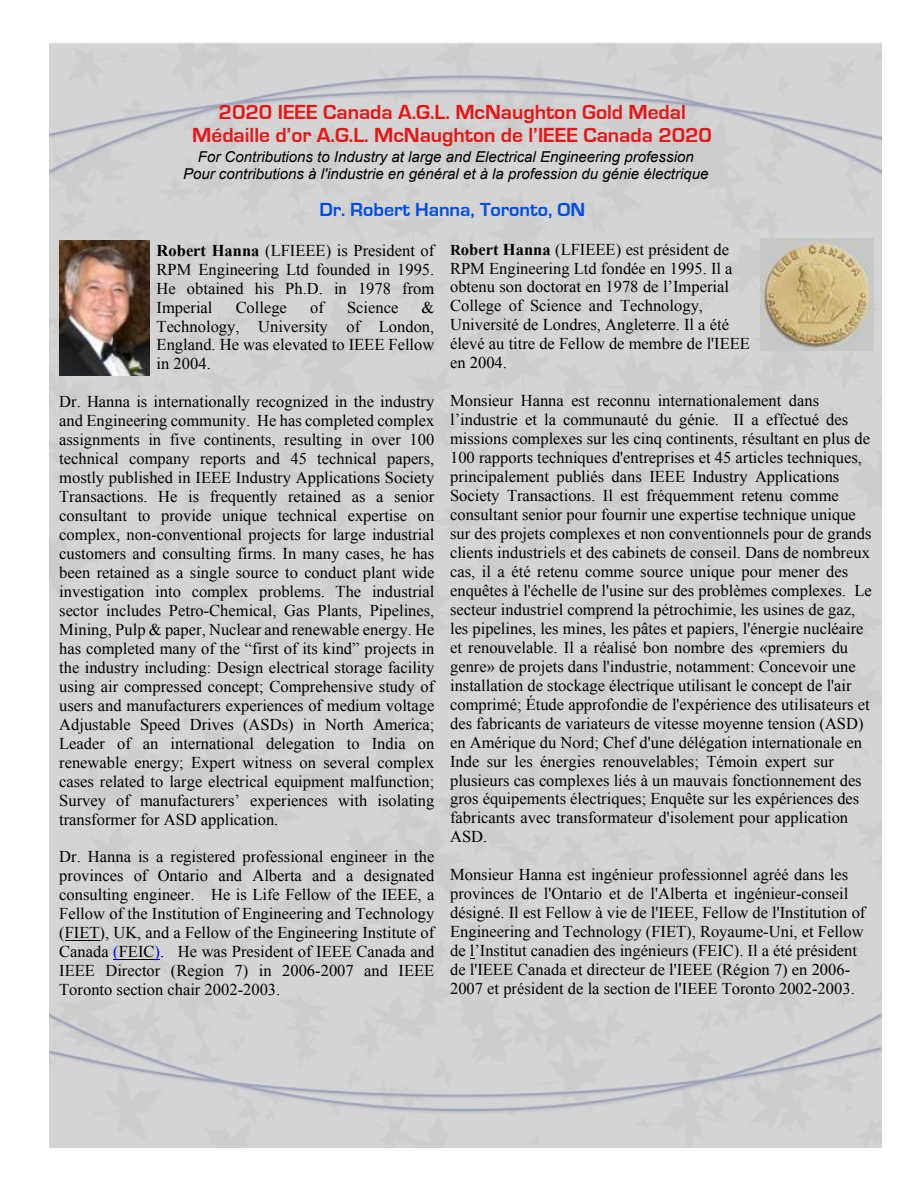
<style>
.page{position:relative;width:918px;height:1188px;background:#fff}
.page>*{position:absolute;margin:0;border:0;box-sizing:border-box;transform-origin:0 0}
.t1{font:700 21px/23.9px "Eurostile";color:#e91516;text-align:center}
.t2{font:700 19.5px "Eurostile";color:#004de6}
.t3{font:16.5px/18.9px "Times New Roman";color:#000;text-align:justify}
.t4{font:italic 15px/17.2px "Arial";color:#000;text-align:center}
.s1{font-weight:700}
.s2{font-weight:700;font-size:15px}
.s3{color:#00f}
</style>
<div class="page">
<div style="left:49px;top:43px;width:833px;height:1103px;background:#d4d4d4"></div>
<hr style="left:65px;top:940px;width:35px;height:1px;background:#000">
<hr style="left:119px;top:959px;width:36px;height:1px;background:#000">
<img style="left:59px;top:241px;width:91px;height:134px">
<img style="left:761px;top:238px;width:112px;height:113px">
<p class="t1" style="left:192px;top:102px;width:521px">2020 IEEE Canada A.G.L. McNaughton Gold Medal<br>Médaille d’or A.G.L. McNaughton de l’IEEE Canada 2020</p>
<p class="t4" style="left:183px;top:149px;width:527px">For Contributions to Industry at large and Electrical Engineering profession<br>Pour contributions à l'industrie en général et à la profession du génie électrique</p>
<p class="t2" style="left:319px;top:203px;width:267px">Dr. Robert Hanna, Toronto, ON</p>
<p class="t3" style="left:157px;top:242px;width:279px"><span class="s1">Robert Hanna</span> (LFIEEE) is President of RPM Engineering Ltd founded in 1995.<br>He obtained his Ph.D. in 1978 from Imperial</p>
<p class="t3" style="left:450px;top:241px;width:301px;text-align:left"><span class="s2">R</span><span class="s1">obert Hanna</span> (LFIEEE) est président de RPM Engineering Ltd fondée en 1995. Il a obtenu son doctorat en 1978 de l’Imperial College of Science and Technology, Université de Londres, Angleterre. Il a été élevé au titre de Fellow de membre de l'IEEE en 2004.</p>
<p class="t3" style="left:450px;top:393px;width:423px;text-align:left">Monsieur Hanna est reconnu internationalement dans l’industrie et la communauté du génie. II a effectué des missions complexes sur les cinq continents, résultant en plus de 100 rapports techniques d'entreprises et 45 articles techniques, principalement publiés dans IEEE Industry Applications Society Transactions. Il est fréquemment retenu comme consultant senior pour fournir une expertise technique unique sur des projets complexes et non conventionnels pour de grands clients industriels et des cabinets de conseil. Dans de nombreux cas, il a été retenu comme source unique pour mener des enquêtes à l'échelle de l'usine sur des problèmes complexes. Le secteur industriel comprend la pétrochimie, les usines de gaz, les pipelines, les mines, les pâtes et papiers, l'énergie nucléaire et renouvelable. Il a réalisé bon nombre des «premiers du genre» de projets dans l'industrie, notamment: Concevoir une installation de stockage électrique utilisant le concept de l'air comprimé; Étude approfondie de l'expérience des utilisateurs et des fabricants de variateurs de vitesse moyenne tension (ASD) en Amérique du Nord; Chef d'une délégation internationale en Inde sur les énergies renouvelables; Témoin expert sur plusieurs cas complexes liés à un mauvais fonctionnement des gros équipements électriques; Enquête sur les expériences des fabricants avec transformateur d'isolement pour application ASD.</p>
<p class="t3" style="left:450px;top:867px;width:417px;text-align:left">Monsieur Hanna est ingénieur professionnel agréé dans les provinces de l'Ontario et de l'Alberta et ingénieur-conseil désigné. Il est Fellow à vie de l'IEEE, Fellow de l'Institution of Engineering and Technology (FIET), Royaume-Uni, et Fellow de l’Institut canadien des ingénieurs (FEIC). Il a été président de l'IEEE Canada et directeur de l'IEEE (Région 7) en 2006- 2007 et président de la section de l'IEEE Toronto 2002-2003.</p>
<p class="t3" style="left:236px;top:299px;width:53px">College</p>
<p class="t3" style="left:310px;top:299px;width:15px">of</p>
<p class="t3" style="left:347px;top:299px;width:53px">Science</p>
<p class="t3" style="left:157px;top:299px;width:279px;text-indent:265px">&amp; Technology, University of London, England. He was elevated to IEEE Fellow in 2004.</p>
<p class="t3" style="left:59px;top:394px;width:377px">Dr. Hanna is internationally recognized in the industry and Engineering community. He has completed complex assignments in five continents, resulting in over 100 technical company reports and 45 technical papers, mostly published in IEEE Industry Applications Society Transactions. He is frequently retained as a senior consultant to provide unique technical expertise on complex, non-conventional projects for large industrial customers and consulting firms. In many cases, he has been retained as a single source to conduct plant wide investigation into complex problems. The industrial sector includes Petro-Chemical, Gas Plants, Pipelines, Mining, Pulp &amp; paper, Nuclear and renewable energy. He has completed many of the “first of its kind” projects in the industry including: Design electrical storage facility using air compressed concept; Comprehensive study of users and manufacturers experiences of medium voltage Adjustable Speed Drives (ASDs) in North America; Leader of an international delegation to India on renewable energy; Expert witness on several complex cases related to large electrical equipment malfunction; Survey of manufacturers’ experiences with isolating transformer for ASD application.</p>
<p class="t3" style="left:59px;top:849px;width:377px">Dr. Hanna is a registered professional engineer in the provinces of Ontario and Alberta and a designated consulting engineer. He is Life Fellow of the IEEE, a Fellow of the Institution of Engineering and Technology (FIET), UK, and a Fellow of the Engineering Institute of Canada <span class="s3">(</span>FEIC<span class="s3">)</span>. He was President of IEEE Canada and IEEE Director (Region 7) in 2006-2007 and IEEE Toronto section chair 2002-2003.</p>
</div>
